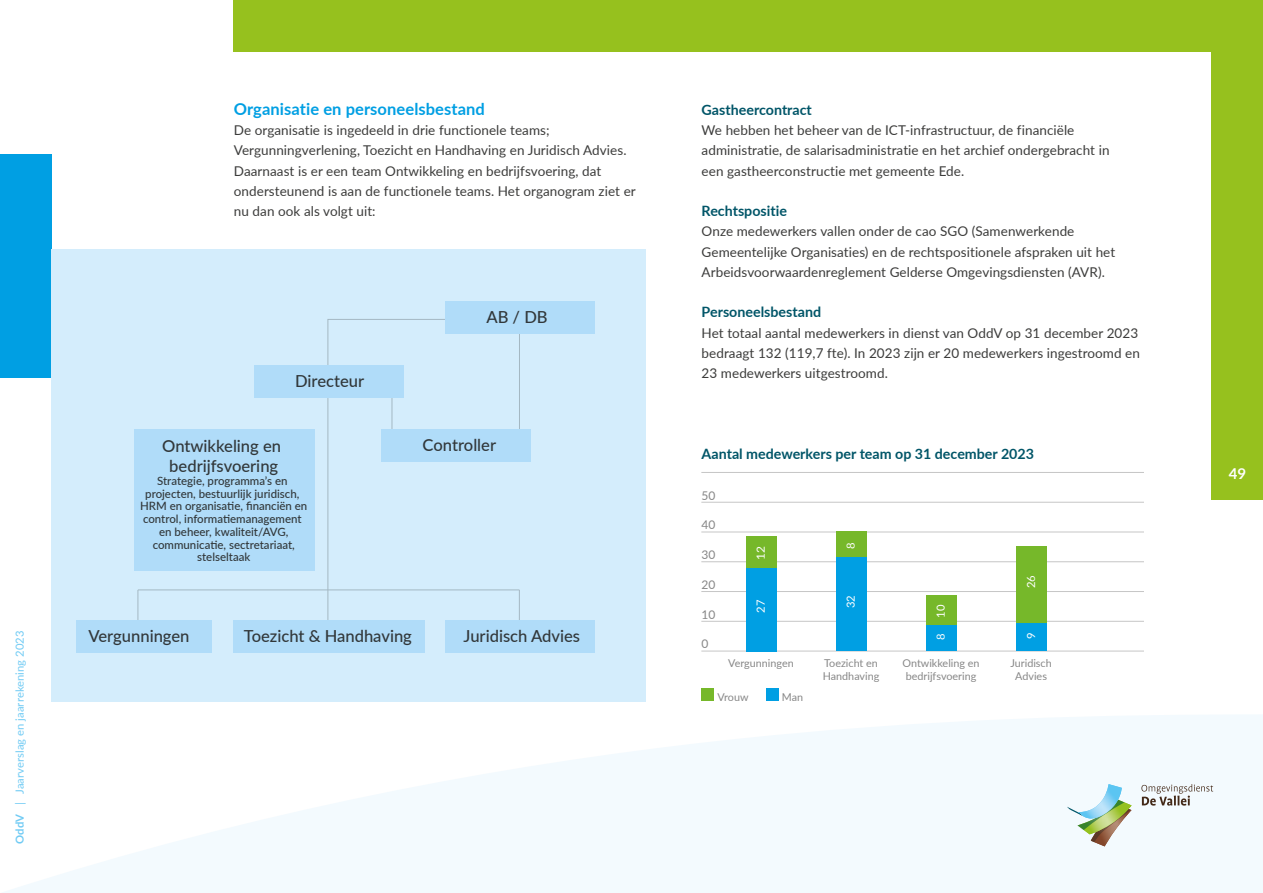
<style>
.page{position:relative;width:1263px;height:893px;background:#fff}
.page>*{position:absolute;margin:0;border:0;box-sizing:border-box;transform-origin:0 0}
.t1{font:500 16.65px "Lato";color:#3c3c3b}
.t2{font:700 16.5px "Lato";letter-spacing:.005em;color:#009fe3}
.t3{font:700 15px "Lato";color:#fff}
.t4{font:700 14.25px "Lato";color:#005568}
.t5{font:13.5px/20.2px "Lato";letter-spacing:.005em;color:#3c3c3b}
.t6{font:12px "Lato";color:#878787}
.t7{font:500 11.55px/12.8px "Lato";color:#3c3c3b;text-align:center}
.t8{font:11.25px "Lato";letter-spacing:.005em;color:#71cbf4}
.t9{font:11.25px "Lato";color:#fff}
.t10{font:11.25px "Lato";color:#fff;scale:1.06 1}
.t11{font:10.8px/13.5px "Lato";color:#878787}
.s1{font-weight:700}
</style>
<div class="page">
<div style="left:1212px;top:0;width:51px;height:500px;background:#96c11e"></div>
<div style="left:234px;top:0;width:1008px;height:51px;background:#96c11e"></div>
<div style="left:0;top:154px;width:51px;height:224px;background:#009fe3"></div>
<svg style="left:3px;top:715px;width:1260px;height:178px;fill:#f3fafe"></svg>
<div style="left:51px;top:250px;width:594px;height:452px;background:#d4edfc"></div>
<svg style="left:327px;top:319px;width:125px;height:301px"></svg>
<hr style="left:519px;top:318px;width:1px;height:118px;background:#c6c6c6">
<hr style="left:392px;top:379px;width:1px;height:60px;background:#c6c6c6">
<hr style="left:138px;top:590px;width:381px;height:1px;background:#c6c6c6">
<hr style="left:138px;top:590px;width:1px;height:34px;background:#c6c6c6">
<hr style="left:519px;top:590px;width:1px;height:33px;background:#c6c6c6">
<div style="left:254px;top:365px;width:150px;height:32px;background:#b0dcf9"></div>
<div style="left:445px;top:302px;width:150px;height:32px;background:#b0dcf9"></div>
<div style="left:445px;top:620px;width:150px;height:32px;background:#b0dcf9"></div>
<div style="left:233px;top:620px;width:192px;height:32px;background:#b0dcf9"></div>
<div style="left:76px;top:620px;width:136px;height:32px;background:#b0dcf9"></div>
<div style="left:382px;top:429px;width:149px;height:32px;background:#b0dcf9"></div>
<div style="left:134px;top:430px;width:181px;height:141px;background:#b0dcf9"></div>
<hr style="left:701px;top:472px;width:443px;height:1px;background:#c6c6c6">
<hr style="left:701px;top:502px;width:443px;height:1px;background:#c6c6c6">
<hr style="left:701px;top:532px;width:443px;height:1px;background:#c6c6c6">
<hr style="left:701px;top:561px;width:443px;height:1px;background:#c6c6c6">
<hr style="left:701px;top:591px;width:443px;height:1px;background:#c6c6c6">
<hr style="left:701px;top:621px;width:443px;height:1px;background:#c6c6c6">
<hr style="left:701px;top:651px;width:443px;height:1px;background:#c6c6c6">
<div style="left:746px;top:568px;width:30px;height:83px;background:#009fe3"></div>
<div style="left:746px;top:537px;width:30px;height:31px;background:#76b82a"></div>
<div style="left:836px;top:555px;width:30px;height:96px;background:#009fe3"></div>
<div style="left:836px;top:532px;width:30px;height:25px;background:#76b82a"></div>
<div style="left:926px;top:621px;width:30px;height:30px;background:#009fe3"></div>
<div style="left:926px;top:595px;width:30px;height:29px;background:#76b82a"></div>
<div style="left:1016px;top:567px;width:30px;height:84px;background:#009fe3"></div>
<div style="left:1016px;top:546px;width:30px;height:77px;background:#76b82a"></div>
<div style="left:701px;top:689px;width:13px;height:12px;background:#76b82a"></div>
<div style="left:766px;top:689px;width:12px;height:12px;background:#009fe3"></div>
<svg style="left:1141px;top:784px;width:72px;height:22px"></svg>
<svg style="left:1067px;top:784px;width:64px;height:62px"></svg>
<img style="left:1078px;top:784px;width:44px;height:34px">
<p class="t8" style="left:12px;top:844px;width:215px;rotate:-90deg"><span class="s1">OddV</span> | Jaarverslag en jaarrekening 2023</p>
<p class="t2" style="left:234px;top:97px;width:253px">Organisatie en personeelsbestand</p>
<p class="t5" style="left:234px;top:119px;width:403px">De organisatie is ingedeeld in drie functionele teams; Vergunningverlening, Toezicht en Handhaving en Juridisch Advies.<br>Daarnaast is er een team Ontwikkeling en bedrijfsvoering, dat ondersteunend is aan de functionele teams. Het organogram ziet er nu dan ook als volgt uit:</p>
<p class="t1" style="left:295px;top:369px;width:70px">Directeur</p>
<p class="t1" style="left:486px;top:305px;width:63px">AB / DB</p>
<p class="t1" style="left:162px;top:434px;width:120px">Ontwikkeling en</p>
<p class="t1" style="left:423px;top:433px;width:75px">Controller</p>
<p class="t1" style="left:169px;top:454px;width:110px">bedrijfsvoering</p>
<p class="t7" style="left:140px;top:474px;width:169px">Strategie, programma’s en projecten, bestuurlijk juridisch,<br>HRM en organisatie, financiën en control, informatiemanagement en beheer, kwaliteit/AVG, communicatie, sectretariaat, stelseltaak</p>
<p class="t1" style="left:88px;top:624px;width:103px">Vergunningen</p>
<p class="t1" style="left:244px;top:624px;width:170px">Toezicht &amp; Handhaving</p>
<p class="t1" style="left:463px;top:624px;width:118px">Juridisch Advies</p>
<p class="t4" style="left:702px;top:99px;width:112px">Gastheercontract</p>
<p class="t5" style="left:702px;top:119px;width:409px">We hebben het beheer van de ICT-infrastructuur, de financiële administratie, de salarisadministratie en het archief ondergebracht in een gastheerconstructie met gemeente Ede.</p>
<p class="t4" style="left:702px;top:200px;width:87px">Rechtspositie</p>
<p class="t5" style="left:702px;top:221px;width:415px">Onze medewerkers vallen onder de cao SGO (Samenwerkende<br>Gemeentelijke Organisaties) en de rechtspositionele afspraken uit het<br>Arbeidsvoorwaardenreglement Gelderse Omgevingsdiensten (AVR).</p>
<p class="t4" style="left:702px;top:302px;width:121px">Personeelsbestand</p>
<p class="t5" style="left:702px;top:322px;width:440px">Het totaal aantal medewerkers in dienst van OddV op 31 december 2023 bedraagt 132 (119,7 fte). In 2023 zijn er 20 medewerkers ingestroomd en<br>23 medewerkers uitgestroomd.</p>
<p class="t4" style="left:702px;top:443px;width:334px">Aantal medewerkers per team op 31 december 2023</p>
<p class="t6" style="left:701px;top:487px;width:15px">50</p>
<p class="t6" style="left:701px;top:516px;width:15px">40</p>
<p class="t6" style="left:701px;top:546px;width:15px">30</p>
<p class="t6" style="left:701px;top:576px;width:15px">20</p>
<p class="t6" style="left:701px;top:606px;width:15px">10</p>
<p class="t6" style="left:701px;top:635px;width:8px">0</p>
<p class="t10" style="left:753px;top:560px;width:15px;rotate:-90deg">12</p>
<p class="t9" style="left:753px;top:613px;width:15px;rotate:-90deg">27</p>
<p class="t11" style="left:728px;top:656px;width:67px">Vergunningen</p>
<p class="t11" style="left:717px;top:690px;width:33px">Vrouw</p>
<p class="t11" style="left:782px;top:690px;width:23px">Man</p>
<p class="t9" style="left:843px;top:549px;width:8px;rotate:-90deg">8</p>
<p class="t9" style="left:843px;top:608px;width:15px;rotate:-90deg">32</p>
<p class="t11" style="left:823px;top:656px;width:58px">Toezicht en<br>Handhaving</p>
<p class="t9" style="left:933px;top:618px;width:15px;rotate:-90deg">10</p>
<p class="t9" style="left:933px;top:640px;width:8px;rotate:-90deg">8</p>
<p class="t11" style="left:902px;top:656px;width:79px">Ontwikkeling en bedrijfsvoering</p>
<p class="t9" style="left:1023px;top:588px;width:15px;rotate:-90deg">26</p>
<p class="t9" style="left:1023px;top:639px;width:8px;rotate:-90deg">9</p>
<p class="t11" style="left:1010px;top:656px;width:43px;text-align:center">Juridisch<br>Advies</p>
<p class="t3" style="left:1229px;top:463px;width:19px">49</p>
</div>
